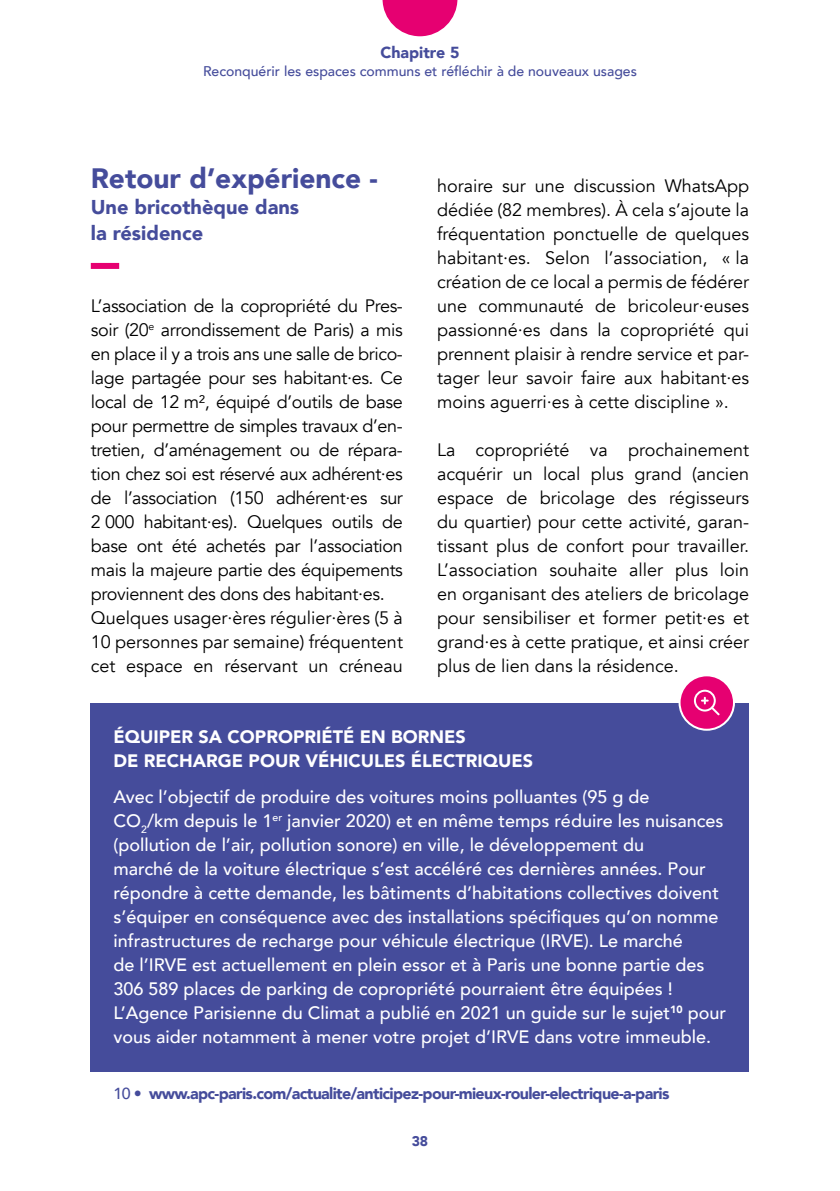
<style>
.page{position:relative;width:840px;height:1191px;background:#fff}
.page>*{position:absolute;margin:0;border:0;box-sizing:border-box;transform-origin:0 0}
.Titre3{font:900 28px "Avenir";color:#454c9b}
.Titre3-2{font:900 20px/26px "Avenir";color:#454c9b}
.texte_courant{font:18px/24px "Avenir";color:#000;text-align:justify}
.encadrés{font:500 18px/24px "Avenir";color:#fff}
.encadrés-2{font:900 18px/24px "Avenir";color:#fff}
.notes{font:900 16px "Avenir";letter-spacing:-.04em;color:#454c9b}
.notes-2{font:900 16px "Avenir";color:#454c9b}
.t1{font:500 14px "Avenir";color:#454c9b}
.t2{font:900 14px "Avenir";color:#454c9b}
.s1{font-weight:500}
</style>
<div class="page">
<svg style="left:382px;top:0;width:75px;height:36px"></svg>
<div style="left:91px;top:263px;width:28px;height:6px;background:#e60071"></div>
<div style="left:91px;top:702px;width:657px;height:94px;background:#454c9b"></div>
<div style="left:91px;top:762px;width:657px;height:309px;background:#454c9b"></div>
<div style="left:679px;top:675px;width:54px;height:54px;background:#e60071;border-radius:50%"></div>
<div style="left:678px;top:674px;width:56px;height:56px;border:2px solid #fff;border-radius:50%"></div>
<div style="left:693px;top:689px;width:22px;height:22px;border:2px solid #fff;border-radius:50%"></div>
<svg style="left:701px;top:697px;width:19px;height:19px"></svg>
<p class="notes-2" style="left:380px;top:38px;width:81px">Chapitre 5</p>
<p class="t1" style="left:203px;top:59px;width:435px">Reconquérir les espaces communs et réfléchir à de nouveaux usages</p>
<p class="Titre3" style="left:91px;top:154px;width:288px">Retour d’expérience -</p>
<p class="Titre3-2" style="left:91px;top:194px;width:210px">Une bricothèque dans la résidence</p>
<p class="texte_courant" style="left:91px;top:294px;width:313px">L’association de la copropriété du Pres&shy;soir (20<sup>e</sup> arrondissement de Paris) a mis en place il y a trois ans une salle de brico&shy;lage partagée pour ses habitant·es. Ce local de 12 m², équipé d’outils de base pour permettre de simples travaux d’en&shy;tretien, d’aménagement ou de répara&shy;tion chez soi est réservé aux adhérent·es de l’association (150 adhérent·es sur 2 000 habitant·es). Quelques outils de base ont été achetés par l’association mais la majeure partie des équipements proviennent des dons des habitant·es.</p>
<p class="texte_courant" style="left:91px;top:606px;width:313px">Quelques usager·ères régulier·ères (5 à 10 personnes par semaine) fréquentent cet espace en réservant un créneau</p>
<p class="texte_courant" style="left:437px;top:174px;width:313px">horaire sur une discussion WhatsApp dédiée (82 membres). À cela s’ajoute la fréquentation ponctuelle de quelques habitant·es. Selon l’association, « la création de ce local a permis de fédérer une communauté de bricoleur·euses passionné·es dans la copropriété qui prennent plaisir à rendre service et par&shy;tager leur savoir faire aux habitant·es moins aguerri·es à cette discipline ».</p>
<p class="texte_courant" style="left:437px;top:438px;width:313px">La copropriété va prochainement acquérir un local plus grand (ancien espace de bricolage des régisseurs du quartier) pour cette activité, garan&shy;tissant plus de confort pour travailler.<br>L’association souhaite aller plus loin en organisant des ateliers de bricolage pour sensibiliser et former petit·es et grand·es à cette pratique, et ainsi créer plus de lien dans la résidence.</p>
<p class="encadrés-2" style="left:113px;top:724px;width:421px">ÉQUIPER SA COPROPRIÉTÉ EN BORNES<br>DE RECHARGE POUR VÉHICULES ÉLECTRIQUES</p>
<p class="encadrés" style="left:113px;top:783px;width:613px">Avec l’objectif de produire des voitures moins polluantes (95 g de<br>CO<sub>2</sub>/km depuis le 1<sup>er</sup> janvier 2020) et en même temps réduire les nuisances (pollution de l’air, pollution sonore) en ville, le développement du<br>marché de la voiture électrique s’est accéléré ces dernières années. Pour répondre à cette demande, les bâtiments d’habitations collectives doivent s’équiper en conséquence avec des installations spécifiques qu’on nomme infrastructures de recharge pour véhicule électrique (IRVE). Le marché<br>de l’IRVE est actuellement en plein essor et à Paris une bonne partie des 306 589 places de parking de copropriété pourraient être équipées !<br>L’Agence Parisienne du Climat a publié en 2021 un guide sur le sujet<sup>10</sup> pour vous aider notamment à mener votre projet d’IRVE dans votre immeuble.</p>
<p class="notes" style="left:113px;top:1080px;width:557px"><span class="s1">10 •</span> www.apc-paris.com/actualite/anticipez-pour-mieux-rouler-electrique-a-paris</p>
<p class="t2" style="left:411px;top:1129px;width:18px">38</p>
</div>
